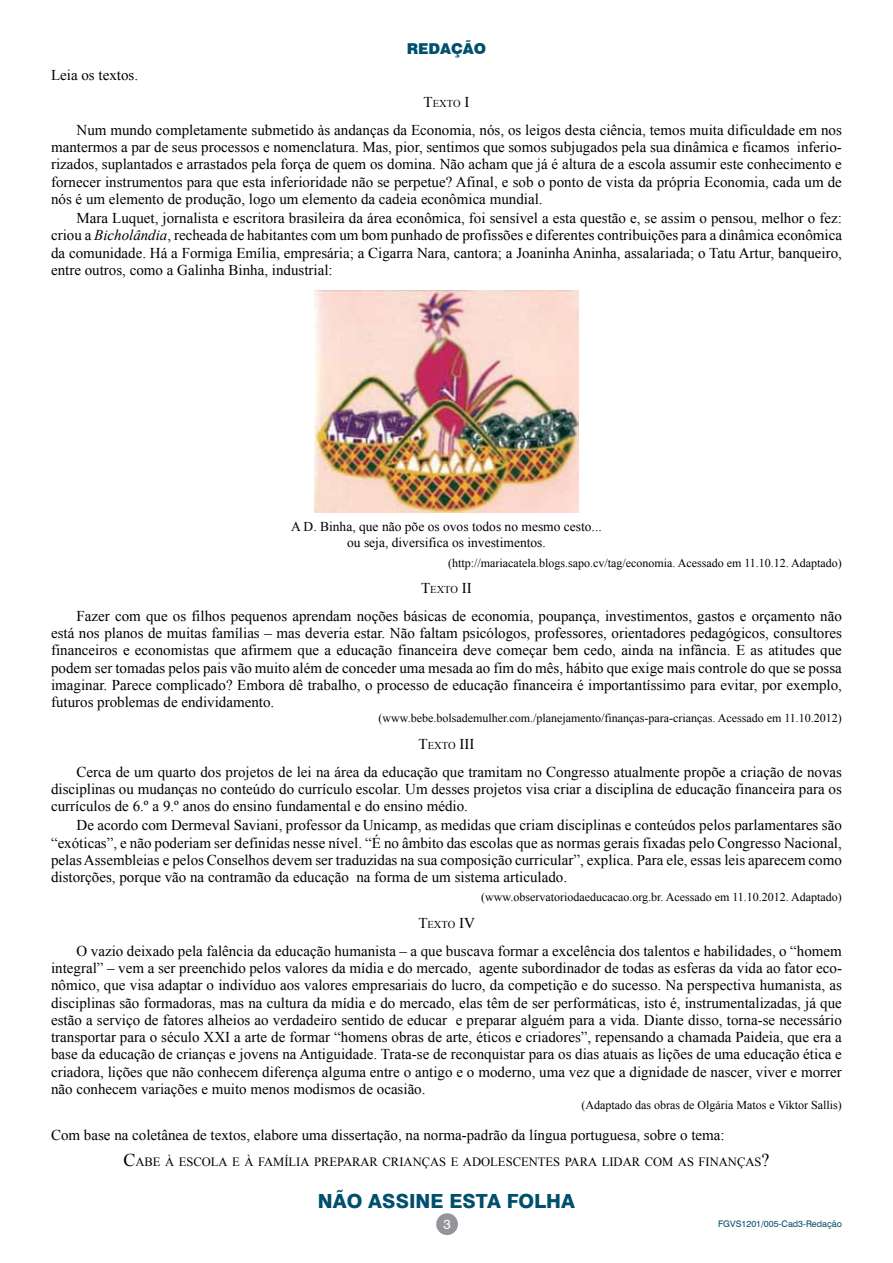
<style>
.page{position:relative;width:893px;height:1263px;background:#fff}
.page>*{position:absolute;margin:0;border:0;box-sizing:border-box;transform-origin:0 0}
.t1{font:800 19.5px "Swiss 721 BT";color:#004f6d}
.t2{font:15px/17.2px "Times New Roman";color:#000;text-align:justify}
.t3{font:900 15px "Swiss 721 BT";color:#004f6d}
.t4{font:13.5px/16.5px "Times New Roman";color:#000;text-align:center}
.t5{font:13.5px "Swiss 721 BT";color:#fff}
.t6{font:12.6px "Times New Roman";color:#000}
.t7{font:12px "Times New Roman";color:#000}
.t8{font:10.5px "Times New Roman";color:#000}
.t9{font:9px "Swiss 721 BT";color:#004f6d}
.s1{font-size:15px}
.s2{font-style:italic}
.s3{font-style:inherit}
.s4{font-size:10.5px}
.s5{font-size:18px}
</style>
<div class="page">
<div style="left:436px;top:1213px;width:22px;height:22px;background:#939598;border-radius:50%"></div>
<img style="left:315px;top:291px;width:263px;height:221px">
<p class="t2" style="left:51px;top:67px;width:89px">Leia os textos.</p>
<p class="t3" style="left:407px;top:39px;width:81px">REDAÇÃO</p>
<p class="t8" style="left:424px;top:96px;width:47px"><span class="s1">T</span>EXTO <span class="s1">I</span></p>
<p class="t2" style="left:51px;top:121px;width:792px;text-indent:26px">Num mundo completamente submetido às andanças da Economia, nós, os leigos desta ciência, temos muita dificuldade em nos mantermos a par de seus processos e nomenclatura. Mas, pior, sentimos que somos subjugados pela sua dinâmica e ficamos inferio&shy;rizados, suplantados e arrastados pela força de quem os domina. Não acham que já é altura de a escola assumir este conhecimento e fornecer instrumentos para que esta inferioridade não se perpetue? Afinal, e sob o ponto de vista da própria Economia, cada um de nós é um elemento de produção, logo um elemento da cadeia econômica mundial.</p>
<p class="t2" style="left:51px;top:209px;width:792px;text-indent:26px">Mara Luquet, jornalista e escritora brasileira da área econômica, foi sensível a esta questão e, se assim o pensou, melhor o fez: criou a <span class="s2">Bicholândia</span>, recheada de habitantes com um bom punhado de profissões e diferentes contribuições para a dinâmica econômica da comunidade. Há a Formiga Emília, empresária; a Cigarra Nara, cantora; a Joaninha Aninha, assalariada; o Tatu Artur, banqueiro, entre outros, como a Galinha Binha, industrial:</p>
<p class="t4" style="left:291px;top:518px;width:312px">A D. Binha, que não põe os ovos todos no mesmo cesto... ou seja, diversifica os investimentos.</p>
<p class="t7" style="left:448px;top:554px;width:395px">(http://mariacatela.blogs.sapo.cv/tag/economia. Acessado em 11.10.12. Adaptado)</p>
<p class="t8" style="left:421px;top:582px;width:52px"><span class="s1">T</span>EXTO <span class="s1">II</span></p>
<p class="t2" style="left:51px;top:607px;width:792px;text-indent:26px">Fazer com que os filhos pequenos aprendam noções básicas de economia, poupança, investimentos, gastos e orçamento não está nos planos de muitas famílias – mas deveria estar. Não faltam psicólogos, professores, orientadores pedagógicos, consultores financeiros e economistas que afirmem que a educação financeira deve começar bem cedo, ainda na infância. E as atitudes que podem ser tomadas pelos pais vão muito além de conceder uma mesada ao fim do mês, hábito que exige mais controle do que se possa imaginar. Parece complicado? Embora dê trabalho, o processo de educação financeira é importantíssimo para evitar, por exemplo, futuros problemas de endividamento.</p>
<p class="t7" style="left:379px;top:710px;width:465px">(www.bebe.bolsademulher.com./planejamento/finanças-para-crianças. Acessado em 11.10.2012)</p>
<p class="t2" style="left:77px;top:729px;width:767px;line-height:27.9px;text-indent:342px"><span class="s3">T</span><span class="s4">EXTO</span> <span class="s3">III<br></span>Cerca de um quarto dos projetos de lei na área da educação que tramitam no Congresso atualmente propõe a criação de novas</p>
<p class="t2" style="left:51px;top:780px;width:792px">disciplinas ou mudanças no conteúdo do currículo escolar. Um desses projetos visa criar a disciplina de educação financeira para os currículos de 6.º a 9.º anos do ensino fundamental e do ensino médio.</p>
<p class="t2" style="left:51px;top:816px;width:792px;text-indent:26px">De acordo com Dermeval Saviani, professor da Unicamp, as medidas que criam disciplinas e conteúdos pelos parlamentares são “exóticas”, e não poderiam ser definidas nesse nível. “É no âmbito das escolas que as normas gerais fixadas pelo Congresso Nacional, pelas Assembleias e pelos Conselhos devem ser traduzidas na sua composição curricular”, explica. Para ele, essas leis aparecem como distorções, porque vão na contramão da educação na forma de um sistema articulado.</p>
<p class="t7" style="left:481px;top:889px;width:362px">(www.observatoriodaeducacao.org.br. Acessado em 11.10.2012. Adaptado)</p>
<p class="t8" style="left:418px;top:917px;width:58px"><span class="s1">T</span>EXTO <span class="s1">IV</span></p>
<p class="t2" style="left:51px;top:942px;width:792px;text-indent:26px">O vazio deixado pela falência da educação humanista – a que buscava formar a excelência dos talentos e habilidades, o “homem integral” – vem a ser preenchido pelos valores da mídia e do mercado, agente subordinador de todas as esferas da vida ao fator eco&shy;nômico, que visa adaptar o indivíduo aos valores empresariais do lucro, da competição e do sucesso. Na perspectiva humanista, as disciplinas são formadoras, mas na cultura da mídia e do mercado, elas têm de ser performáticas, isto é, instrumentalizadas, já que estão a serviço de fatores alheios ao verdadeiro sentido de educar e preparar alguém para a vida. Diante disso, torna-se necessário transportar para o século XXI a arte de formar “homens obras de arte, éticos e criadores”, repensando a chamada Paideia, que era a base da educação de crianças e jovens na Antiguidade. Trata-se de reconquistar para os dias atuais as lições de uma educação ética e criadora, lições que não conhecem diferença alguma entre o antigo e o moderno, uma vez que a dignidade de nascer, viver e morrer não conhecem variações e muito menos modismos de ocasião.</p>
<p class="t7" style="left:582px;top:1097px;width:262px">(Adaptado das obras de Olgária Matos e Viktor Sallis)</p>
<p class="t2" style="left:51px;top:1126px;width:675px">Com base na coletânea de textos, elabore uma dissertação, na norma-padrão da língua portuguesa, sobre o tema:</p>
<p class="t6" style="left:123px;top:1153px;width:648px"><span class="s5">C</span>ABE À ESCOLA E À FAMÍLIA PREPARAR CRIANÇAS E ADOLESCENTES PARA LIDAR COM AS FINANÇAS<span class="s5">?</span></p>
<h1 class="t1" style="left:318px;top:1189px;width:258px">NÃO ASSINE ESTA FOLHA</h1>
<p class="t5" style="left:443px;top:1215px;width:9px">3</p>
<p class="t9" style="left:718px;top:1218px;width:125px">FGVS1201/005-Cad3-Redação</p>
</div>
